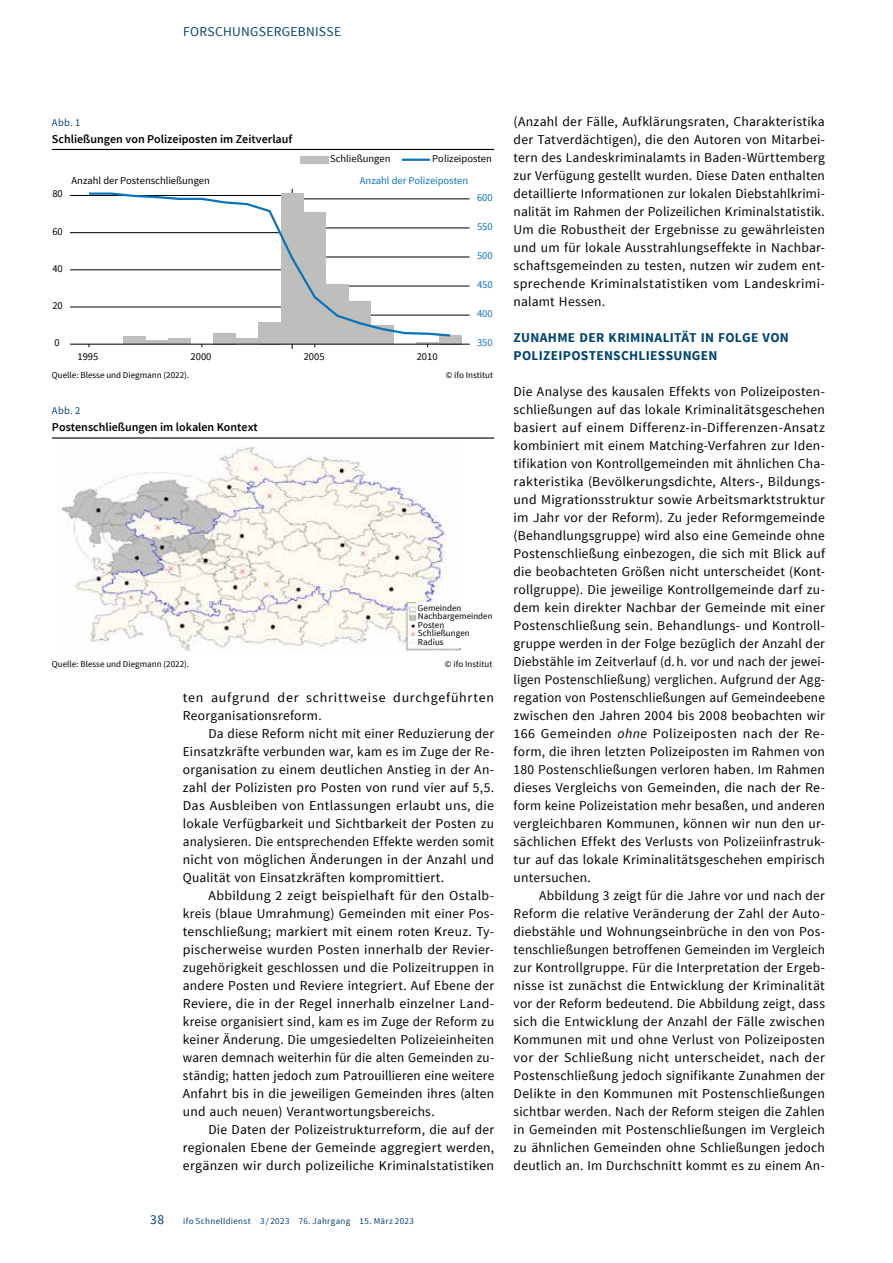
<style>
.page{position:relative;width:893px;height:1263px;background:#fff}
.page>*{position:absolute;margin:0;border:0;box-sizing:border-box;transform-origin:0 0}
.t1{font:13.5px/18px "Source Sans Pro";letter-spacing:.02em;color:#000;text-align:justify}
.t2{font:13.5px/18px "Source Sans Pro";letter-spacing:.05em;color:#000}
.t3{font:700 13.5px/18px "Source Sans Pro";letter-spacing:.02em;color:#004471}
.t4{font:13.5px "Source Sans Pro";letter-spacing:.025em;color:#004471}
.t5{font:600 12px "Source Sans Pro";color:#000}
.t6{font:10.5px "Source Sans Pro";color:#000}
.t7{font:10.5px "Source Sans Pro";color:#0c74bb}
.t8{font:10.5px "Source Sans Pro";letter-spacing:.03em;color:#004471}
.t9{font:9px/8.4px "Source Sans Pro";color:#000}
.t10{font:9px "Source Sans Pro";letter-spacing:.035em;color:#004471}
.s1{font-style:italic}
</style>
<div class="page">
<hr style="left:52px;top:149px;width:442px;height:1px;background:#000">
<hr style="left:300px;top:315px;width:170px;height:1px;background:#000">
<hr style="left:300px;top:286px;width:170px;height:1px;background:#000">
<hr style="left:300px;top:257px;width:170px;height:1px;background:#000">
<hr style="left:300px;top:228px;width:170px;height:1px;background:#000">
<hr style="left:300px;top:199px;width:170px;height:1px;background:#000">
<hr style="left:70px;top:307px;width:223px;height:1px;background:#000">
<hr style="left:70px;top:270px;width:223px;height:1px;background:#000">
<hr style="left:70px;top:232px;width:223px;height:1px;background:#000">
<hr style="left:70px;top:195px;width:223px;height:1px;background:#000">
<hr style="left:292px;top:189px;width:1px;height:160px;background:#000">
<div style="left:123px;top:337px;width:22px;height:7px;background:#bebebd"></div>
<svg style="left:145px;top:340px;width:23px;height:4px"></svg>
<div style="left:168px;top:339px;width:23px;height:5px;background:#bebebd"></div>
<div style="left:213px;top:333px;width:23px;height:11px;background:#bebebd"></div>
<div style="left:236px;top:339px;width:22px;height:5px;background:#bebebd"></div>
<div style="left:258px;top:322px;width:23px;height:22px;background:#bebebd"></div>
<div style="left:281px;top:194px;width:22px;height:150px;background:#bebebd"></div>
<div style="left:303px;top:212px;width:23px;height:132px;background:#bebebd"></div>
<div style="left:326px;top:285px;width:23px;height:59px;background:#bebebd"></div>
<div style="left:349px;top:301px;width:22px;height:43px;background:#bebebd"></div>
<div style="left:371px;top:326px;width:23px;height:18px;background:#bebebd"></div>
<hr style="left:416px;top:342px;width:23px;height:2px;background:#bebebd">
<div style="left:439px;top:335px;width:22px;height:9px;background:#bebebd"></div>
<svg style="left:87px;top:191px;width:366px;height:147px"></svg>
<hr style="left:70px;top:344px;width:400px;height:1px;background:#000">
<div style="left:301px;top:156px;width:28px;height:7px;background:#bebebd"></div>
<hr style="left:402px;top:159px;width:28px;height:2px;background:#0c74bb">
<img style="left:59px;top:447px;width:403px;height:204px">
<div style="left:416px;top:602px;width:77px;height:46px;background:#fff"></div>
<hr style="left:52px;top:437px;width:442px;height:2px;background:#000">
<p class="t4" style="left:183px;top:23px;width:159px">FORSCHUNGSERGEBNISSE</p>
<p class="t8" style="left:52px;top:116px;width:30px">Abb. 1</p>
<p class="t5" style="left:52px;top:131px;width:242px">Schließungen von Polizeiposten im Zeitverlauf</p>
<p class="t6" style="left:52px;top:187px;width:12px">80</p>
<p class="t6" style="left:72px;top:174px;width:140px">Anzahl der Postenschließungen</p>
<p class="t6" style="left:52px;top:225px;width:12px">60</p>
<p class="t6" style="left:52px;top:262px;width:12px">40</p>
<p class="t6" style="left:52px;top:299px;width:12px">20</p>
<p class="t6" style="left:54px;top:336px;width:7px">0</p>
<p class="t6" style="left:330px;top:152px;width:62px">Schließungen</p>
<p class="t6" style="left:432px;top:152px;width:61px">Polizeiposten</p>
<p class="t7" style="left:360px;top:174px;width:110px">Anzahl der Polizeiposten</p>
<p class="t7" style="left:477px;top:191px;width:17px">600</p>
<p class="t7" style="left:477px;top:220px;width:17px">550</p>
<p class="t7" style="left:477px;top:249px;width:17px">500</p>
<p class="t7" style="left:477px;top:278px;width:17px">450</p>
<p class="t7" style="left:477px;top:307px;width:17px">400</p>
<p class="t7" style="left:477px;top:336px;width:17px">350</p>
<p class="t6" style="left:77px;top:350px;width:22px">1995</p>
<p class="t6" style="left:191px;top:350px;width:22px">2000</p>
<p class="t6" style="left:304px;top:350px;width:22px">2005</p>
<p class="t6" style="left:417px;top:350px;width:22px">2010</p>
<p class="t9" style="left:52px;top:371px;width:139px">Quelle: Blesse und Diegmann (2022).</p>
<p class="t9" style="left:446px;top:371px;width:49px">© ifo Institut</p>
<p class="t8" style="left:52px;top:404px;width:30px">Abb. 2</p>
<p class="t5" style="left:52px;top:420px;width:207px">Postenschließungen im lokalen Kontext</p>
<p class="t9" style="left:418px;top:604px;width:76px">Gemeinden<br>Nachbargemeinden<br>Posten<br>Schließungen<br>Radius</p>
<p class="t9" style="left:52px;top:660px;width:139px">Quelle: Blesse und Diegmann (2022).</p>
<p class="t9" style="left:445px;top:660px;width:49px">© ifo Institut</p>
<p class="t2" style="left:183px;top:689px;width:313px">ten aufgrund der schrittweise durchgeführten<br>Reorganisationsreform.</p>
<p class="t1" style="left:183px;top:725px;width:313px;text-indent:26px">Da diese Reform nicht mit einer Reduzierung der Einsatzkräfte verbunden war, kam es im Zuge der Re&shy;organisation zu einem deutlichen Anstieg in der An&shy;zahl der Polizisten pro Posten von rund vier auf 5,5.<br>Das Ausbleiben von Entlassungen erlaubt uns, die lokale Verfügbarkeit und Sichtbarkeit der Posten zu analysieren. Die entsprechenden Effekte werden somit nicht von möglichen Änderungen in der Anzahl und Qualität von Einsatzkräften kompromittiert.</p>
<p class="t1" style="left:183px;top:887px;width:313px;text-indent:26px">Abbildung 2 zeigt beispielhaft für den Ostalb&shy;kreis (blaue Umrahmung) Gemeinden mit einer Pos&shy;tenschließung; markiert mit einem roten Kreuz. Ty&shy;pischerweise wurden Posten innerhalb der Revier&shy;zugehörigkeit geschlossen und die Polizeitruppen in andere Posten und Reviere integriert. Auf Ebene der Reviere, die in der Regel innerhalb einzelner Land&shy;kreise organisiert sind, kam es im Zuge der Reform zu keiner Änderung. Die umgesiedelten Polizeieinheiten waren demnach weiterhin für die alten Gemeinden zu&shy;ständig; hatten jedoch zum Patrouillieren eine weitere Anfahrt bis in die jeweiligen Gemeinden ihres (alten und auch neuen) Verantwortungsbereichs.</p>
<p class="t1" style="left:183px;top:1121px;width:313px;text-indent:26px">Die Daten der Polizeistrukturreform, die auf der regionalen Ebene der Gemeinde aggregiert werden, ergänzen wir durch polizeiliche Kriminalstatistiken</p>
<p class="t4" style="left:150px;top:1211px;width:15px">38</p>
<p class="t10" style="left:183px;top:1215px;width:232px">ifo Schnelldienst 3 / 2023 76. Jahrgang 15. März 2023</p>
<p class="t1" style="left:514px;top:113px;width:313px">(Anzahl der Fälle, Aufklärungsraten, Charakteristika der Tatverdächtigen), die den Autoren von Mitarbei&shy;tern des Landeskriminalamts in Baden-Württemberg zur Verfügung gestellt wurden. Diese Daten enthalten detaillierte Informationen zur lokalen Diebstahlkrimi&shy;nalität im Rahmen der Polizeilichen Kriminalstatistik.<br>Um die Robustheit der Ergebnisse zu gewährleisten und um für lokale Ausstrahlungseffekte in Nachbar&shy;schaftsgemeinden zu testen, nutzen wir zudem ent&shy;sprechende Kriminalstatistiken vom Landeskrimi&shy;nalamt Hessen.</p>
<p class="t3" style="left:514px;top:329px;width:277px">ZUNAHME DER KRIMINALITÄT IN FOLGE VON<br>POLIZEIPOSTENSCHLIESSUNGEN</p>
<p class="t1" style="left:514px;top:383px;width:313px">Die Analyse des kausalen Effekts von Polizeiposten&shy;schließungen auf das lokale Kriminalitätsgeschehen basiert auf einem Differenz-in-Differenzen-Ansatz kombiniert mit einem Matching-Verfahren zur Iden&shy;tifikation von Kontrollgemeinden mit ähnlichen Cha&shy;rakteristika (Bevölkerungsdichte, Alters-, Bildungs&shy;und Migrationsstruktur sowie Arbeitsmarktstruktur im Jahr vor der Reform). Zu jeder Reformgemeinde (Behandlungsgruppe) wird also eine Gemeinde ohne Postenschließung einbezogen, die sich mit Blick auf die beobachteten Größen nicht unterscheidet (Kont&shy;rollgruppe). Die jeweilige Kontrollgemeinde darf zu&shy;dem kein direkter Nachbar der Gemeinde mit einer Postenschließung sein. Behandlungs- und Kontroll&shy;gruppe werden in der Folge bezüglich der Anzahl der Diebstähle im Zeitverlauf (d.h. vor und nach der jewei&shy;ligen Postenschließung) verglichen. Aufgrund der Agg&shy;regation von Postenschließungen auf Gemeindeebene zwischen den Jahren 2004 bis 2008 beobachten wir 166 Gemeinden <span class="s1">ohne</span> Polizeiposten nach der Re&shy;form, die ihren letzten Polizeiposten im Rahmen von 180 Postenschließungen verloren haben. Im Rahmen dieses Vergleichs von Gemeinden, die nach der Re&shy;form keine Polizeistation mehr besaßen, und anderen vergleichbaren Kommunen, können wir nun den ur&shy;sächlichen Effekt des Verlusts von Polizeiinfrastruk&shy;tur auf das lokale Kriminalitätsgeschehen empirisch untersuchen.</p>
<p class="t1" style="left:514px;top:887px;width:313px;text-indent:26px">Abbildung 3 zeigt für die Jahre vor und nach der Reform die relative Veränderung der Zahl der Auto&shy;diebstähle und Wohnungseinbrüche in den von Pos&shy;tenschließungen betroffenen Gemeinden im Vergleich zur Kontrollgruppe. Für die Interpretation der Ergeb&shy;nisse ist zunächst die Entwicklung der Kriminalität vor der Reform bedeutend. Die Abbildung zeigt, dass sich die Entwicklung der Anzahl der Fälle zwischen Kommunen mit und ohne Verlust von Polizeiposten vor der Schließung nicht unterscheidet, nach der Postenschließung jedoch signifikante Zunahmen der Delikte in den Kommunen mit Postenschließungen sichtbar werden. Nach der Reform steigen die Zahlen in Gemeinden mit Postenschließungen im Vergleich zu ähnlichen Gemeinden ohne Schließungen jedoch deutlich an. Im Durchschnitt kommt es zu einem An-</p>
</div>
